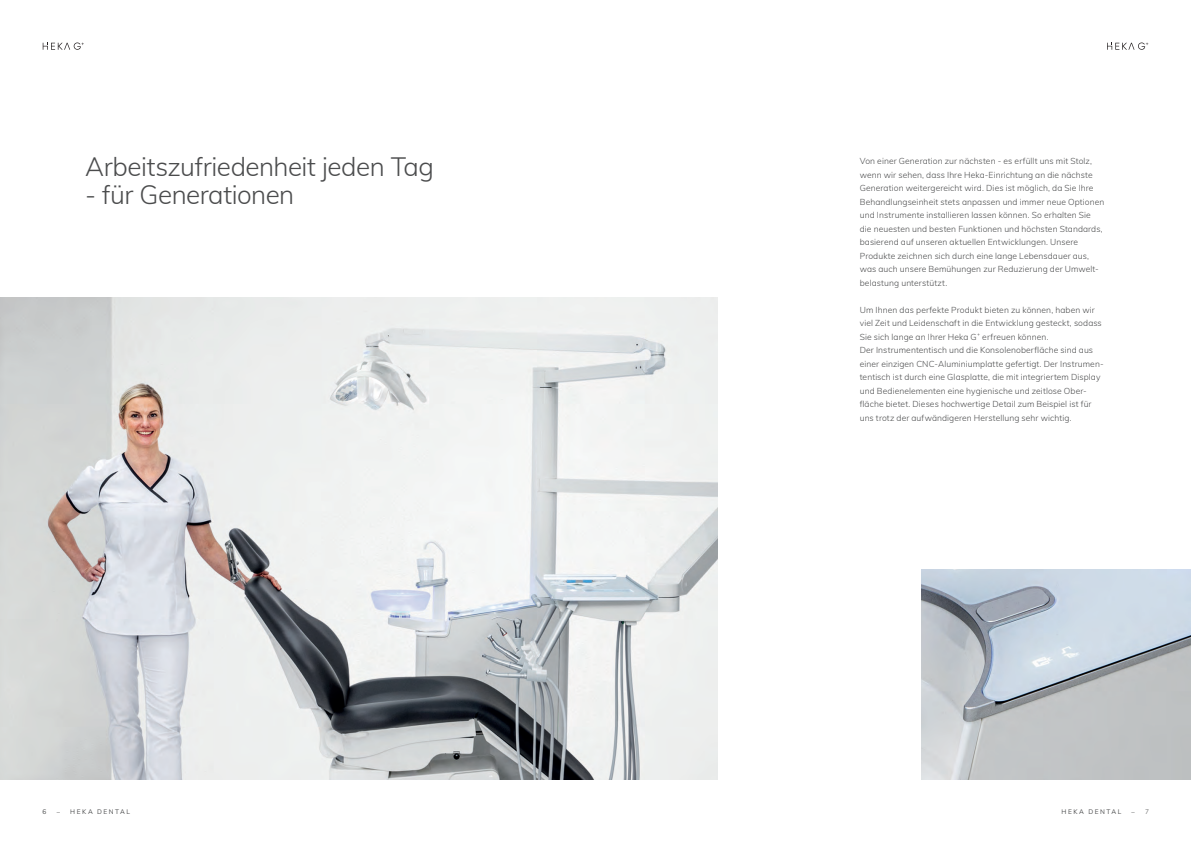
<style>
.page{position:relative;width:1191px;height:842px;background:#fff}
.page>*{position:absolute;margin:0;border:0;box-sizing:border-box;transform-origin:0 0}
.t1{font:300 26px "Mulish";letter-spacing:-.02em;color:#4b4c4d}
.t2{font:300 8.5px/13.5px "Mulish";letter-spacing:.01em;color:#4b4c4d}
.t3{font:6.5px "Mulish";letter-spacing:.235em;color:#4b4c4d}
.s1{font-weight:300}
</style>
<div class="page">
<svg style="left:43px;top:43px;width:41px;height:7px"></svg>
<svg style="left:1107px;top:43px;width:41px;height:7px"></svg>
<img style="left:0;top:298px;width:717px;height:482px">
<img style="left:921px;top:570px;width:270px;height:210px">
<h1 class="t1" style="left:85px;top:148px;width:350px">Arbeitszufriedenheit jeden Tag</h1>
<h1 class="t1" style="left:85px;top:176px;width:211px">- für Generationen</h1>
<p class="t2" style="left:859px;top:154px;width:246px">Von einer Generation zur nächsten - es erfüllt uns mit Stolz, wenn wir sehen, dass Ihre Heka-Einrichtung an die nächste Generation weitergereicht wird. Dies ist möglich, da Sie Ihre Behandlungseinheit stets anpassen und immer neue Optionen und Instrumente installieren lassen können. So erhalten Sie die neuesten und besten Funktionen und höchsten Standards, basierend auf unseren aktuellen Entwicklungen. Unsere Produkte zeichnen sich durch eine lange Lebensdauer aus, was auch unsere Bemühungen zur Reduzierung der Umwelt&shy;belastung unterstützt.</p>
<p class="t2" style="left:859px;top:303px;width:245px">Um Ihnen das perfekte Produkt bieten zu können, haben wir viel Zeit und Leidenschaft in die Entwicklung gesteckt, sodass Sie sich lange an Ihrer Heka G<sup>+</sup> erfreuen können.<br>Der Instrumententisch und die Konsolenoberfläche sind aus einer einzigen CNC-Aluminiumplatte gefertigt. Der Instrumen&shy;tentisch ist durch eine Glasplatte, die mit integriertem Display und Bedienelementen eine hygienische und zeitlose Ober&shy;fläche bietet. Dieses hochwertige Detail zum Beispiel ist für uns trotz der aufwändigeren Herstellung sehr wichtig.</p>
<p class="t3" style="left:43px;top:806px;width:5px">6</p>
<p class="t3" style="left:57px;top:806px;width:75px">– HEKA DENTAL</p>
<p class="t3" style="left:1061px;top:806px;width:61px">HEKA DENTAL</p>
<p class="t3" style="left:1131px;top:806px;width:19px">– <span class="s1">7</span></p>
</div>
